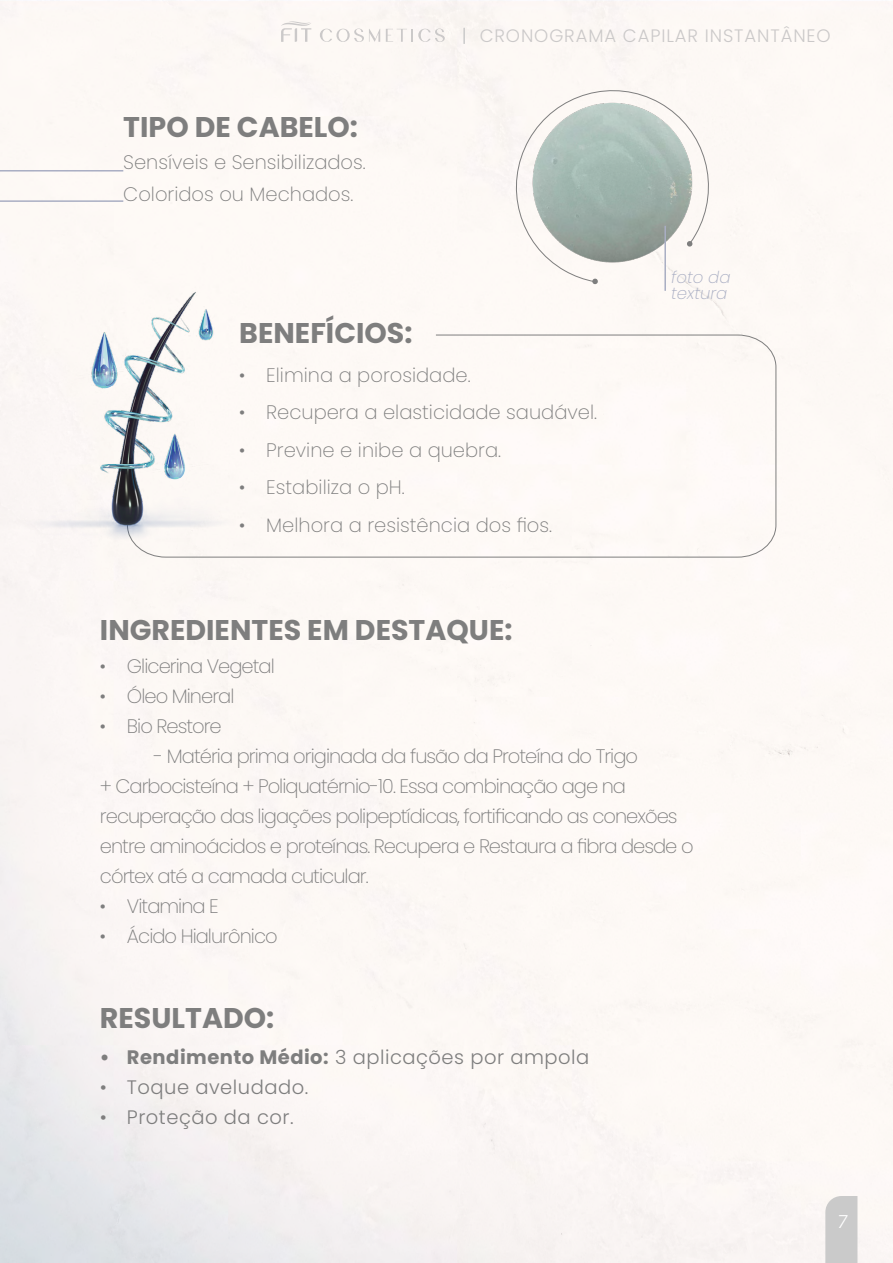
<style>
.page{position:relative;width:893px;height:1263px;background:#fff}
.page>*{position:absolute;margin:0;border:0;box-sizing:border-box;transform-origin:0 0}
.t1{font:700 28.5px "Poppins";color:#7e7e7e}
.t2{font:200 19.5px/30px "Poppins";letter-spacing:-.05em;color:#7e7e7e}
.t3{font:200 19.5px/31.5px "Poppins";color:#7e7e7e}
.t4{font:300 19.5px "Poppins";letter-spacing:.025em;color:#7e7e7e}
.t5{font:300 18px "Poppins";letter-spacing:.05em;color:#cbc9c9}
.t6{font:italic 300 18px "Poppins";color:#fff}
.t7{font:italic 200 16.5px/16.5px "Poppins";color:#a9aec3}
.s1{font-weight:700}
</style>
<div class="page">
<div style="left:825px;top:1196px;width:32px;height:67px;background:#cacaca"></div>
<hr style="left:0;top:170px;width:123px;height:2px;background:#a9aec3">
<hr style="left:0;top:200px;width:123px;height:2px;background:#a9aec3">
<svg style="left:502px;top:76px;width:221px;height:206px"></svg>
<svg style="left:592px;top:279px;width:6px;height:6px"></svg>
<div style="left:127px;top:334px;width:650px;height:224px;background:#fef9f6"></div>
<img style="left:8px;top:282px;width:255px;height:275px">
<img style="left:483px;top:79px;width:277px;height:200px">
<hr style="left:664px;top:226px;width:2px;height:65px;background:#a9aec3">
<svg style="left:281px;top:21px;width:30px;height:21px"></svg>
<svg style="left:320px;top:29px;width:60px;height:13px"></svg>
<svg style="left:386px;top:29px;width:59px;height:13px"></svg>
<svg style="left:463px;top:28px;width:2px;height:16px"></svg>
<h1 class="t1" style="left:123px;top:111px;width:236px">TIPO DE CABELO:</h1>
<p class="t3" style="left:123px;top:147px;width:244px">Sensíveis e Sensibilizados.<br>Coloridos ou Mechados.</p>
<h1 class="t1" style="left:239px;top:317px;width:175px">BENEFÍCIOS:</h1>
<p class="t5" style="left:480px;top:25px;width:353px">CRONOGRAMA CAPILAR INSTANTÂNEO</p>
<p class="t7" style="left:671px;top:269px;width:61px">foto da textura</p>
<p class="t3" style="left:239px;top:359px;width:233px">• Elimina a porosidade.</p>
<p class="t3" style="left:239px;top:397px;width:359px">• Recupera a elasticidade saudável.</p>
<p class="t3" style="left:239px;top:434px;width:263px">• Previne e inibe a quebra.</p>
<p class="t3" style="left:239px;top:472px;width:167px">• Estabiliza o pH.</p>
<p class="t3" style="left:239px;top:509px;width:314px">• Melhora a resistência dos fios.</p>
<h1 class="t1" style="left:100px;top:613px;width:414px">INGREDIENTES EM DESTAQUE:</h1>
<p class="t2" style="left:100px;top:651px;width:176px">• Glicerina Vegetal</p>
<p class="t2" style="left:100px;top:681px;width:136px">• Óleo Mineral</p>
<p class="t2" style="left:100px;top:711px;width:123px">• Bio Restore</p>
<p class="t2" style="left:100px;top:741px;width:595px;text-indent:54px">- Matéria prima originada da fusão da Proteína do Trigo<br>+ Carbocisteína + Poliquatérnio-10. Essa combinação age na recuperação das ligações polipeptídicas, fortificando as conexões entre aminoácidos e proteínas. Recupera e Restaura a fibra desde o córtex até a camada cuticular.</p>
<p class="t2" style="left:100px;top:891px;width:120px">• Vitamina E</p>
<p class="t2" style="left:100px;top:921px;width:179px">• Ácido Hialurônico</p>
<h1 class="t1" style="left:100px;top:1001px;width:176px">RESULTADO:</h1>
<p class="t4" style="left:100px;top:1045px;width:491px"><span class="s1">• Rendimento Médio:</span> 3 aplicações por ampola</p>
<p class="t4" style="left:100px;top:1075px;width:210px">• Toque aveludado.</p>
<p class="t4" style="left:100px;top:1105px;width:195px">• Proteção da cor.</p>
<p class="t6" style="left:837px;top:1211px;width:11px">7</p>
</div>
